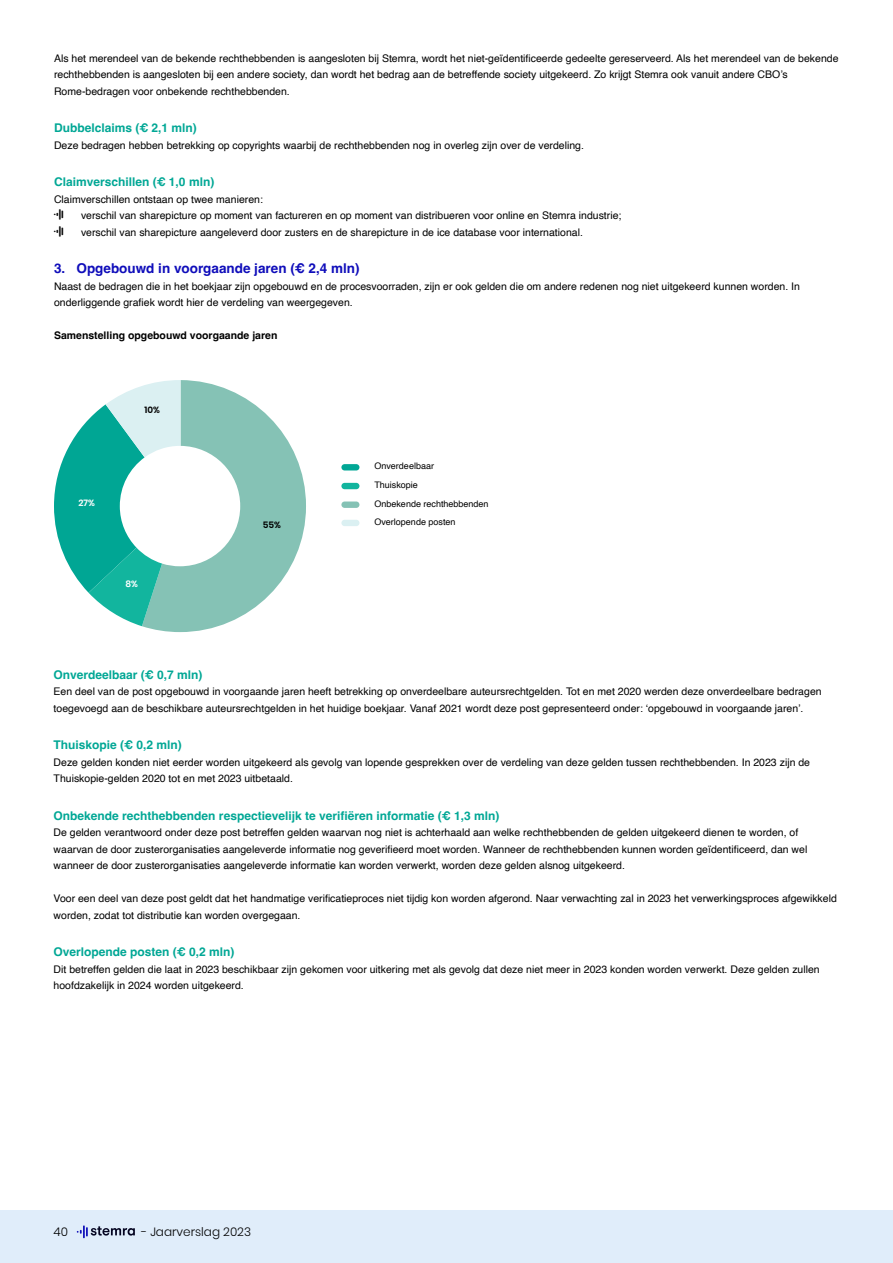
<style>
.page{position:relative;width:893px;height:1263px;background:#fff}
.page>*{position:absolute;margin:0;border:0;box-sizing:border-box;transform-origin:0 0}
.t1{font:700 13.5px "Helvetica";color:#0f0dba}
.t2{font:700 12px "Helvetica";color:#00a795}
.t3{font:300 12px "Poppins";color:#000}
.t4{font:10.5px/16.5px "Helvetica";color:#000}
.t5{font:700 10.5px "Helvetica";color:#000}
.t6{font:9px/18.3px "Helvetica";color:#000}
.t7{font:600 9px "Poppins";color:#000}
.t8{font:600 9px "Poppins";color:#fff}
</style>
<div class="page">
<div style="left:0;top:1210px;width:893px;height:53px;background:#e0edfa"></div>
<svg style="left:77px;top:1225px;width:58px;height:13px"></svg>
<svg style="left:54px;top:380px;width:252px;height:252px"></svg>
<div style="left:341px;top:501px;width:18px;height:7px;background:#85c2b5;border-radius:3px"></div>
<div style="left:341px;top:520px;width:18px;height:6px;background:#dbf0f2;border-radius:3px"></div>
<div style="left:341px;top:483px;width:18px;height:6px;background:#12b59e;border-radius:3px"></div>
<div style="left:341px;top:464px;width:18px;height:6px;background:#00a795;border-radius:3px"></div>
<p class="t4" style="left:54px;top:50px;width:786px">Als het merendeel van de bekende rechthebbenden is aangesloten bij Stemra, wordt het niet-geïdentificeerde gedeelte gereserveerd. Als het merendeel van de bekende rechthebbenden is aangesloten bij een andere society, dan wordt het bedrag aan de betreffende society uitgekeerd. Zo krijgt Stemra ook vanuit andere CBO’s<br>Rome-bedragen voor onbekende rechthebbenden.</p>
<p class="t2" style="left:54px;top:121px;width:144px">Dubbelclaims (€ 2,1 mln)</p>
<p class="t4" style="left:54px;top:137px;width:531px">Deze bedragen hebben betrekking op copyrights waarbij de rechthebbenden nog in overleg zijn over de verdeling.</p>
<p class="t2" style="left:54px;top:175px;width:162px">Claimverschillen (€ 1,0 mln)</p>
<p class="t4" style="left:81px;top:191px;width:542px;text-indent:-27px">Claimverschillen ontstaan op twee manieren:<br>verschil van sharepicture op moment van factureren en op moment van distribueren voor online en Stemra industrie; verschil van sharepicture aangeleverd door zusters en de sharepicture in de ice database voor international.</p>
<p class="t1" style="left:54px;top:260px;width:307px">3. Opgebouwd in voorgaande jaren (€ 2,4 mln)</p>
<p class="t4" style="left:54px;top:278px;width:747px">Naast de bedragen die in het boekjaar zijn opgebouwd en de procesvoorraden, zijn er ook gelden die om andere redenen nog niet uitgekeerd kunnen worden. In onderliggende grafiek wordt hier de verdeling van weergegeven.</p>
<p class="t5" style="left:54px;top:329px;width:225px">Samenstelling opgebouwd voorgaande jaren</p>
<p class="t7" style="left:145px;top:405px;width:17px">10%</p>
<p class="t8" style="left:78px;top:497px;width:18px">27%</p>
<p class="t8" style="left:125px;top:578px;width:14px">8%</p>
<p class="t7" style="left:263px;top:519px;width:20px">55%</p>
<p class="t6" style="left:374px;top:457px;width:61px">Onverdeelbaar</p>
<p class="t6" style="left:374px;top:476px;width:45px">Thuiskopie</p>
<p class="t6" style="left:374px;top:495px;width:116px">Onbekende rechthebbenden<br>Overlopende posten</p>
<p class="t2" style="left:54px;top:667px;width:150px">Onverdeelbaar (€ 0,7 mln)</p>
<p class="t4" style="left:54px;top:683px;width:769px">Een deel van de post opgebouwd in voorgaande jaren heeft betrekking op onverdeelbare auteursrechtgelden. Tot en met 2020 werden deze onverdeelbare bedragen toegevoegd aan de beschikbare auteursrechtgelden in het huidige boekjaar. Vanaf 2021 wordt deze post gepresenteerd onder: ‘opgebouwd in voorgaande jaren’.</p>
<p class="t2" style="left:54px;top:737px;width:130px">Thuiskopie (€ 0,2 mln)</p>
<p class="t4" style="left:54px;top:754px;width:758px">Deze gelden konden niet eerder worden uitgekeerd als gevolg van lopende gesprekken over de verdeling van deze gelden tussen rechthebbenden. In 2023 zijn de<br>Thuiskopie-gelden 2020 tot en met 2023 uitbetaald.</p>
<p class="t2" style="left:54px;top:808px;width:447px">Onbekende rechthebbenden respectievelijk te verifiëren informatie (€ 1,3 mln)</p>
<p class="t4" style="left:54px;top:824px;width:755px">De gelden verantwoord onder deze post betreffen gelden waarvan nog niet is achterhaald aan welke rechthebbenden de gelden uitgekeerd dienen te worden, of waarvan de door zusterorganisaties aangeleverde informatie nog geverifieerd moet worden. Wanneer de rechthebbenden kunnen worden geïdentificeerd, dan wel wanneer de door zusterorganisaties aangeleverde informatie kan worden verwerkt, worden deze gelden alsnog uitgekeerd.</p>
<p class="t4" style="left:54px;top:890px;width:785px">Voor een deel van deze post geldt dat het handmatige verificatieproces niet tijdig kon worden afgerond. Naar verwachting zal in 2023 het verwerkingsproces afgewikkeld worden, zodat tot distributie kan worden overgegaan.</p>
<p class="t2" style="left:54px;top:944px;width:182px">Overlopende posten (€ 0,2 mln)</p>
<p class="t4" style="left:54px;top:961px;width:768px">Dit betreffen gelden die laat in 2023 beschikbaar zijn gekomen voor uitkering met als gevolg dat deze niet meer in 2023 konden worden verwerkt. Deze gelden zullen hoofdzakelijk in 2024 worden uitgekeerd.</p>
<p class="t3" style="left:54px;top:1224px;width:16px">40</p>
<p class="t3" style="left:142px;top:1224px;width:111px">- Jaarverslag 2023</p>
</div>
